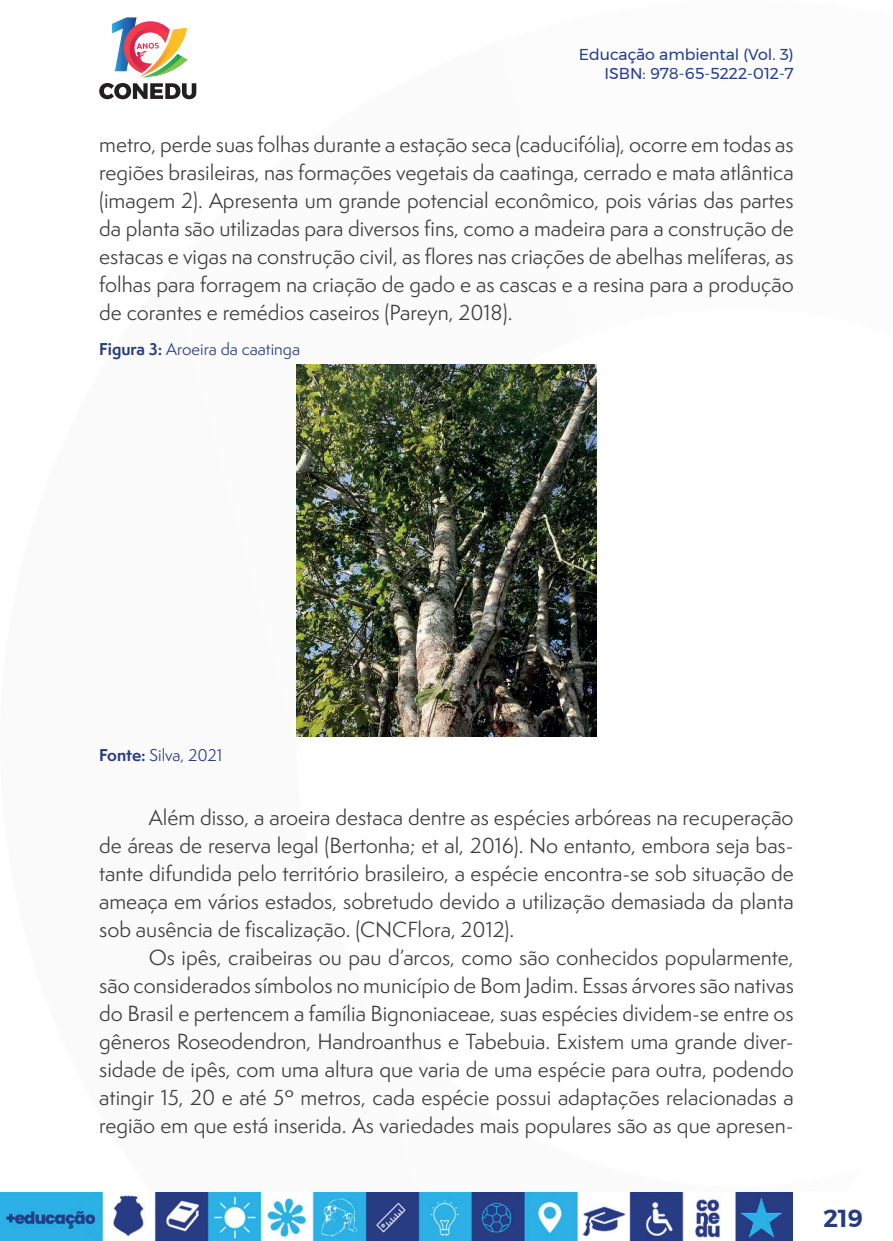
<style>
.page{position:relative;width:893px;height:1241px;background:#fff}
.page>*{position:absolute;margin:0;border:0;box-sizing:border-box;transform-origin:0 0}
.t1{font:600 24.5px "Montserrat";color:#263c82}
._7_CORPO{font:20.12px/28px "Semplicita Pro";color:#3e3e3f;text-align:justify}
.t2{font:15.75px/18.9px "Montserrat";color:#253f8e;text-align:right}
._9_LEGENDAS{font:15.75px "Semplicita Pro";color:#263c82}
._13_FONTES{font:15.75px "Semplicita Pro";color:#263c82}
.s1{font-weight:700}
</style>
<div class="page">
<svg style="left:112px;top:17px;width:75px;height:60px"></svg>
<svg style="left:99px;top:83px;width:97px;height:16px"></svg>
<img style="left:0;top:1192px;width:793px;height:48px">
<img style="left:296px;top:364px;width:301px;height:372px">
<p class="t2" style="left:579px;top:45px;width:216px">Educação ambiental (Vol. 3)<br>ISBN: 978-65-5222-012-7</p>
<p class="_7_CORPO" style="left:99px;top:130px;width:696px">metro, perde suas folhas durante a estação seca (caducifólia), ocorre em todas as regiões brasileiras, nas formações vegetais da caatinga, cerrado e mata atlântica (imagem 2). Apresenta um grande potencial econômico, pois várias das partes da planta são utilizadas para diversos fins, como a madeira para a construção de estacas e vigas na construção civil, as flores nas criações de abelhas melíferas, as folhas para forragem na criação de gado e as cascas e a resina para a produção de corantes e remédios caseiros (Pareyn, 2018).</p>
<p class="_9_LEGENDAS" style="left:99px;top:338px;width:202px"><span class="s1">Figura 3:</span> Aroeira da caatinga</p>
<p class="_13_FONTES" style="left:99px;top:744px;width:125px"><span class="s1">Fonte:</span> Silva, 2021</p>
<p class="_7_CORPO" style="left:99px;top:802px;width:696px;text-indent:50px">Além disso, a aroeira destaca dentre as espécies arbóreas na recuperação de áreas de reserva legal (Bertonha; et al, 2016). No entanto, embora seja bas&shy;tante difundida pelo território brasileiro, a espécie encontra-se sob situação de ameaça em vários estados, sobretudo devido a utilização demasiada da planta sob ausência de fiscalização. (CNCFlora, 2012).</p>
<p class="_7_CORPO" style="left:99px;top:942px;width:696px;text-indent:50px">Os ipês, craibeiras ou pau d’arcos, como são conhecidos popularmente, são considerados símbolos no município de Bom Jadim. Essas árvores são nativas do Brasil e pertencem a família Bignoniaceae, suas espécies dividem-se entre os gêneros Roseodendron, Handroanthus e Tabebuia. Existem uma grande diver&shy;sidade de ipês, com uma altura que varia de uma espécie para outra, podendo atingir 15, 20 e até 5º metros, cada espécie possui adaptações relacionadas a região em que está inserida. As variedades mais populares são as que apresen-</p>
<p class="t1" style="left:823px;top:1198px;width:41px">219</p>
</div>
